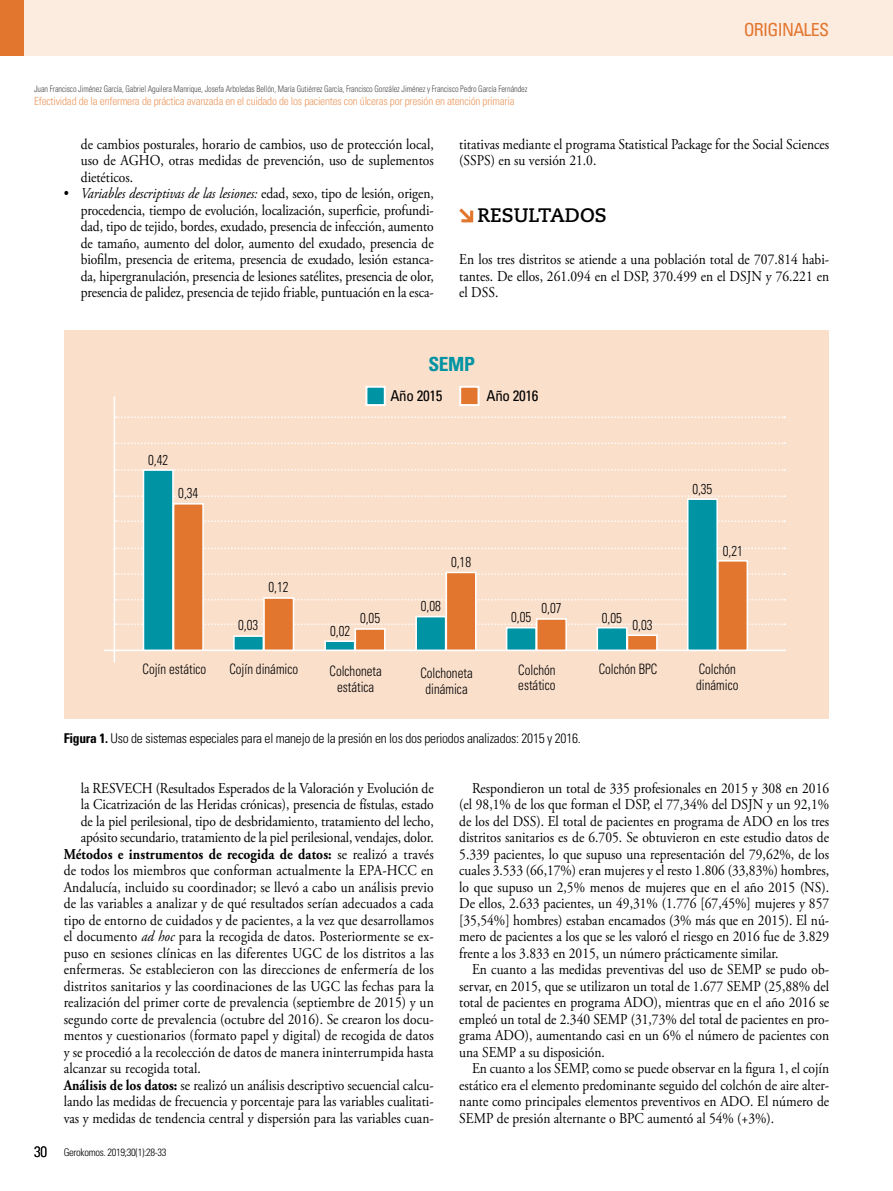
<style>
.page{position:relative;width:893px;height:1191px;background:#fff}
.page>*{position:absolute;margin:0;border:0;box-sizing:border-box;transform-origin:0 0}
.t1{font:700 19.5px "Caecilia LT Std";color:#000}
.t2{font:700 condensed 19.5px "Univers LT Std";color:#0093a4}
.t3{font:condensed 18px "Univers LT Std";letter-spacing:-.04em;color:#e3762f}
.t4{font:15px/16.5px "Adobe Garamond Pro";color:#000;text-align:justify;scale:.9 1}
.t5{font:700 15px "Adobe Garamond Pro";letter-spacing:.01em;color:#000;scale:.9 1}
.t6{font:condensed 15px "Univers LT Std";letter-spacing:-.02em;color:#000}
.t7{font:300 condensed 14.4px/15.9px "Univers LT Std";color:#000;text-align:center;scale:.9 1}
.t8{font:300 condensed 13.5px "Univers LT Std";letter-spacing:-.02em;color:#000}
.t9{font:300 condensed 11.25px "Univers LT Std";letter-spacing:-.02em;color:#eb9a61}
.t10{font:300 condensed 10.5px "Univers LT Std";letter-spacing:-.03em;color:#000}
.t11{font:300 condensed 9px "Univers LT Std";letter-spacing:-.01em;color:#4a4a49;scale:.9 1}
.s1{font-style:italic}
.s2{font-weight:700}
.s3{font-weight:400}
.s4{font-size:15px}
</style>
<div class="page">
<div style="left:0;top:0;width:893px;height:55px;background:#fcece0"></div>
<div style="left:0;top:0;width:24px;height:55px;background:#e3762f"></div>
<svg style="left:459px;top:208px;width:14px;height:14px"></svg>
<div style="left:64px;top:330px;width:765px;height:389px;background:#fadfcb"></div>
<hr style="left:114px;top:396px;width:1px;height:266px;background:#fff">
<svg style="left:115px;top:442px;width:670px;height:2px"></svg>
<svg style="left:115px;top:416px;width:670px;height:2px"></svg>
<svg style="left:115px;top:469px;width:670px;height:2px"></svg>
<svg style="left:115px;top:495px;width:670px;height:2px"></svg>
<svg style="left:115px;top:520px;width:670px;height:2px"></svg>
<svg style="left:115px;top:547px;width:670px;height:2px"></svg>
<svg style="left:115px;top:573px;width:670px;height:2px"></svg>
<svg style="left:115px;top:599px;width:670px;height:1px"></svg>
<svg style="left:115px;top:623px;width:670px;height:2px"></svg>
<hr style="left:104px;top:649px;width:682px;height:2px;background:#fff">
<div style="left:365px;top:386px;width:21px;height:20px;background:#0093a4;border:2px solid #fff"></div>
<div style="left:459px;top:386px;width:20px;height:20px;background:#e3762f;border:2px solid #fff"></div>
<div style="left:143px;top:469px;width:31px;height:182px;background:#0093a4;border:2px solid #fff"></div>
<div style="left:173px;top:503px;width:31px;height:148px;background:#e3762f;border:2px solid #fff"></div>
<div style="left:233px;top:635px;width:31px;height:16px;background:#0093a4;border:2px solid #fff"></div>
<div style="left:263px;top:597px;width:31px;height:54px;background:#e3762f;border:2px solid #fff"></div>
<div style="left:324px;top:640px;width:31px;height:11px;background:#0093a4;border:2px solid #fff"></div>
<div style="left:354px;top:628px;width:32px;height:23px;background:#e3762f;border:2px solid #fff"></div>
<div style="left:415px;top:616px;width:31px;height:35px;background:#0093a4;border:2px solid #fff"></div>
<div style="left:445px;top:571px;width:32px;height:80px;background:#e3762f;border:2px solid #fff"></div>
<div style="left:506px;top:627px;width:31px;height:24px;background:#0093a4;border:2px solid #fff"></div>
<div style="left:536px;top:618px;width:31px;height:33px;background:#e3762f;border:2px solid #fff"></div>
<div style="left:596px;top:627px;width:32px;height:24px;background:#0093a4;border:2px solid #fff"></div>
<div style="left:627px;top:634px;width:31px;height:17px;background:#e3762f;border:2px solid #fff"></div>
<div style="left:687px;top:498px;width:31px;height:153px;background:#0093a4;border:2px solid #fff"></div>
<div style="left:717px;top:560px;width:31px;height:91px;background:#e3762f;border:2px solid #fff"></div>
<p class="t3" style="left:744px;top:18px;width:87px">ORIGINALES</p>
<p class="t11" style="left:34px;top:83px;width:550px">Juan Francisco Jiménez García, Gabriel Aguilera Manrique, Josefa Arboledas Bellón, María Gutiérrez García, Francisco González Jiménez y Francisco Pedro García Fernández</p>
<p class="t9" style="left:34px;top:94px;width:482px">Efectividad de la enfermera de práctica avanzada en el cuidado de los pacientes con úlceras por presión en atención primaria</p>
<p class="t4" style="left:81px;top:136px;width:394px">de cambios posturales, horario de cambios, uso de protección local, uso de AGHO, otras medidas de prevención, uso de suplementos dietéticos.</p>
<p class="t4" style="left:81px;top:186px;width:394px;text-indent:-17px">• <span class="s1">Variables descriptivas de las lesiones:</span> edad, sexo, tipo de lesión, origen, procedencia, tiempo de evolución, localización, superficie, profundi&shy;dad, tipo de tejido, bordes, exudado, presencia de infección, aumento de tamaño, aumento del dolor, aumento del exudado, presencia de biofilm, presencia de eritema, presencia de exudado, lesión estanca&shy;da, hipergranulación, presencia de lesiones satélites, presencia de olor, presencia de palidez, presencia de tejido friable, puntuación en la esca-</p>
<p class="t4" style="left:459px;top:136px;width:413px">titativas mediante el programa Statistical Package for the Social Sciences (SSPS) en su versión 21.0.</p>
<h1 class="t1" style="left:478px;top:204px;width:131px">RESULTADOS</h1>
<p class="t4" style="left:459px;top:252px;width:412px">En los tres distritos se atiende a una población total de 707.814 habi&shy;tantes. De ellos, 261.094 en el DSP, 370.499 en el DSJN y 76.221 en el DSS.</p>
<h1 class="t2" style="left:428px;top:351px;width:48px">SEMP</h1>
<p class="t7" style="left:148px;top:452px;width:24px">0,42</p>
<p class="t7" style="left:178px;top:485px;width:24px">0,34</p>
<p class="t7" style="left:238px;top:617px;width:24px">0,03</p>
<p class="t7" style="left:268px;top:579px;width:24px">0,12</p>
<p class="t6" style="left:390px;top:386px;width:54px">Año 2015</p>
<p class="t6" style="left:486px;top:386px;width:54px">Año 2016</p>
<p class="t7" style="left:330px;top:623px;width:24px">0,02</p>
<p class="t7" style="left:360px;top:610px;width:24px">0,05</p>
<p class="t7" style="left:451px;top:554px;width:24px">0,18</p>
<p class="t7" style="left:421px;top:598px;width:24px">0,08</p>
<p class="t7" style="left:511px;top:609px;width:24px">0,05</p>
<p class="t7" style="left:541px;top:600px;width:24px">0,07</p>
<p class="t7" style="left:602px;top:609px;width:24px">0,05</p>
<p class="t7" style="left:632px;top:617px;width:24px">0,03</p>
<p class="t7" style="left:692px;top:481px;width:24px">0,35</p>
<p class="t7" style="left:723px;top:542px;width:24px">0,21</p>
<p class="t7" style="left:143px;top:661px;width:72px">Cojín estático</p>
<p class="t7" style="left:229px;top:661px;width:78px">Cojín dinámico</p>
<p class="t7" style="left:330px;top:663px;width:60px">Colchoneta estática</p>
<p class="t7" style="left:420px;top:665px;width:60px">Colchoneta dinámica</p>
<p class="t7" style="left:518px;top:661px;width:43px;text-align:left">Colchón estático</p>
<p class="t7" style="left:599px;top:661px;width:67px">Colchón BPC</p>
<p class="t7" style="left:696px;top:661px;width:48px;text-align:left">Colchón dinámico</p>
<p class="t8" style="left:64px;top:730px;width:518px"><span class="s2">Figura 1.</span> Uso de sistemas especiales para el manejo de la presión en los dos periodos analizados: 2015 y 2016.</p>
<p class="t4" style="left:81px;top:780px;width:394px">la RESVECH (Resultados Esperados de la Valoración y Evolución de</p>
<p class="t4" style="left:81px;top:796px;width:394px">la Cicatrización de las Heridas crónicas), presencia de fístulas, estado</p>
<p class="t4" style="left:81px;top:813px;width:394px">de la piel perilesional, tipo de desbridamiento, tratamiento del lecho,</p>
<p class="t4" style="left:81px;top:829px;width:394px">apósito secundario, tratamiento de la piel perilesional, vendajes, dolor.</p>
<p class="t5" style="left:64px;top:845px;width:413px">Métodos e instrumentos de recogida de datos: <span class="s3">se realizó a través</span></p>
<p class="t4" style="left:64px;top:862px;width:413px">de todos los miembros que conforman actualmente la EPA-HCC en</p>
<p class="t4" style="left:64px;top:879px;width:413px">Andalucía, incluido su coordinador; se llevó a cabo un análisis previo</p>
<p class="t4" style="left:64px;top:895px;width:413px">de las variables a analizar y de qué resultados serían adecuados a cada</p>
<p class="t4" style="left:64px;top:912px;width:412px">tipo de entorno de cuidados y de pacientes, a la vez que desarrollamos</p>
<p class="t4" style="left:64px;top:928px;width:412px">el documento <span class="s1">ad hoc</span> para la recogida de datos. Posteriormente se ex-</p>
<p class="t4" style="left:64px;top:945px;width:413px">puso en sesiones clínicas en las diferentes UGC de los distritos a las</p>
<p class="t4" style="left:64px;top:961px;width:413px">enfermeras. Se establecieron con las direcciones de enfermería de los</p>
<p class="t4" style="left:64px;top:978px;width:413px">distritos sanitarios y las coordinaciones de las UGC las fechas para la</p>
<p class="t4" style="left:64px;top:994px;width:413px">realización del primer corte de prevalencia (septiembre de 2015) y un</p>
<p class="t4" style="left:64px;top:1011px;width:413px">segundo corte de prevalencia (octubre del 2016). Se crearon los docu-</p>
<p class="t4" style="left:64px;top:1027px;width:413px">mentos y cuestionarios (formato papel y digital) de recogida de datos</p>
<p class="t4" style="left:64px;top:1044px;width:413px">y se procedió a la recolección de datos de manera ininterrumpida hasta</p>
<p class="t4" style="left:64px;top:1060px;width:154px">alcanzar su recogida total.</p>
<p class="t4" style="left:64px;top:1077px;width:413px"><span class="s2">Análisis de los datos:</span> se realizó un análisis descriptivo secuencial calcu-</p>
<p class="t4" style="left:64px;top:1093px;width:412px">lando las medidas de frecuencia y porcentaje para las variables cualitati-</p>
<p class="t4" style="left:64px;top:1110px;width:413px">vas y medidas de tendencia central y dispersión para las variables cuan-</p>
<p class="t10" style="left:34px;top:1145px;width:134px"><span class="s4">30</span> Gerokomos. 2019;30(1):28-33</p>
<p class="t4" style="left:459px;top:780px;width:413px;text-indent:13px">Respondieron un total de 335 profesionales en 2015 y 308 en 2016 (el 98,1% de los que forman el DSP, el 77,34% del DSJN y un 92,1% de los del DSS). El total de pacientes en programa de ADO en los tres distritos sanitarios es de 6.705. Se obtuvieron en este estudio datos de 5.339 pacientes, lo que supuso una representación del 79,62%, de los cuales 3.533 (66,17%) eran mujeres y el resto 1.806 (33,83%) hombres, lo que supuso un 2,5% menos de mujeres que en el año 2015 (NS).<br>De ellos, 2.633 pacientes, un 49,31% (1.776 [67,45%] mujeres y 857 [35,54%] hombres) estaban encamados (3% más que en 2015). El nú&shy;mero de pacientes a los que se les valoró el riesgo en 2016 fue de 3.829 frente a los 3.833 en 2015, un número prácticamente similar.</p>
<p class="t4" style="left:459px;top:961px;width:413px;text-indent:13px">En cuanto a las medidas preventivas del uso de SEMP se pudo ob&shy;servar, en 2015, que se utilizaron un total de 1.677 SEMP (25,88% del total de pacientes en programa ADO), mientras que en el año 2016 se empleó un total de 2.340 SEMP (31,73% del total de pacientes en pro&shy;grama ADO), aumentando casi en un 6% el número de pacientes con una SEMP a su disposición.</p>
<p class="t4" style="left:459px;top:1060px;width:413px;text-indent:13px">En cuanto a los SEMP, como se puede observar en la figura 1, el cojín estático era el elemento predominante seguido del colchón de aire alter&shy;nante como principales elementos preventivos en ADO. El número de SEMP de presión alternante o BPC aumentó al 54% (+3%).</p>
</div>
